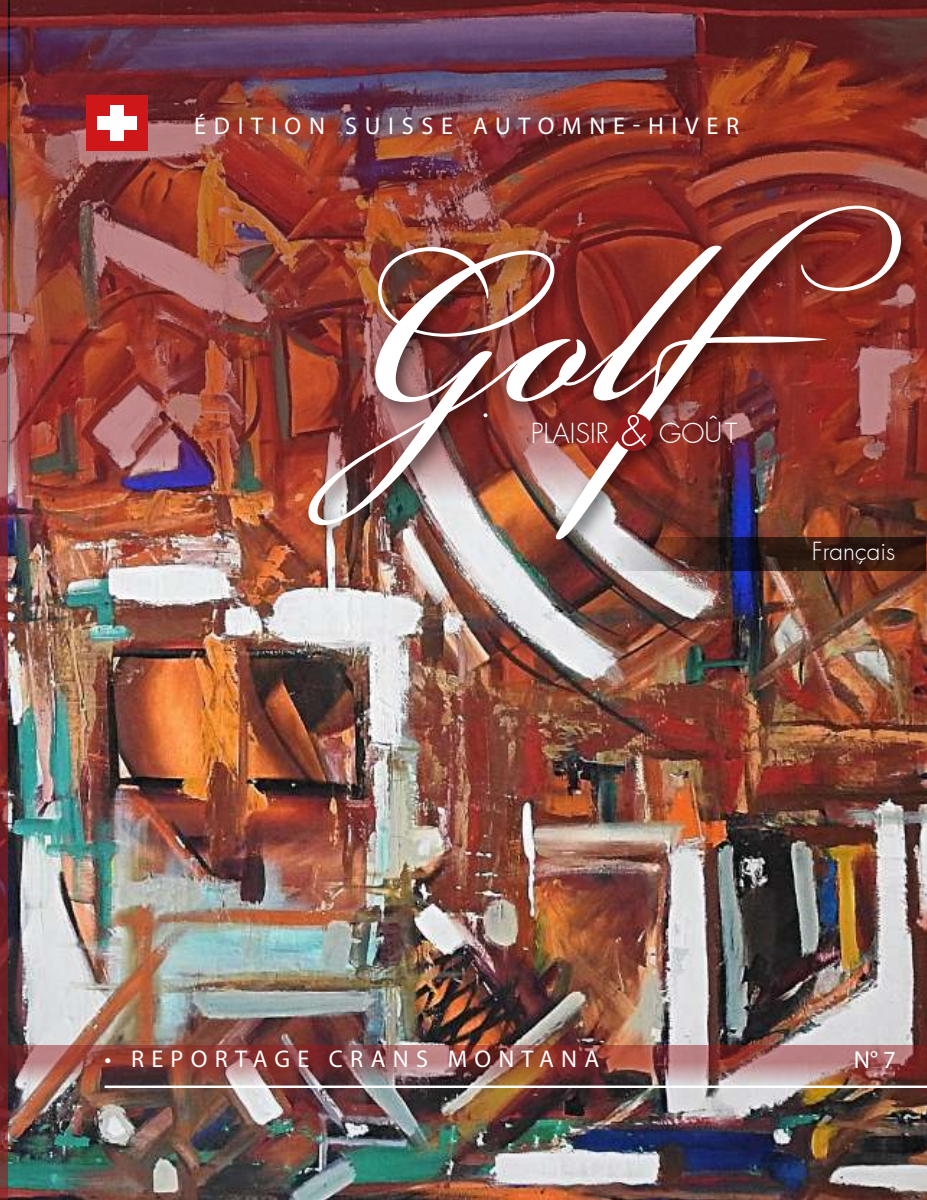
<style>
.page{position:relative;width:927px;height:1200px;background:#fff}
.page>*{position:absolute;margin:0;border:0;box-sizing:border-box;transform-origin:0 0}
.t1{font:300 27px "Futura";color:#fff}
.t2{font:24.6px "Myriad Pro";color:#fff}
.t3{font:24.3px "Myriad Pro";letter-spacing:.32em;color:#fff}
.t4{font:24.3px "Myriad Pro";letter-spacing:.3em;color:#fff}
.t5{font:300 24.3px "Futura";color:#fff}
</style>
<div class="page">
<img style="left:7px;top:501px;width:920px;height:691px">
<svg style="left:600px;top:536px;width:326px;height:34px;background:#503d3b"></svg>
<img style="left:9px;top:1045px;width:918px;height:154px">
<hr style="left:105px;top:1085px;width:822px;height:2px;background:#fff">
<img style="left:7px;top:0;width:920px;height:501px">
<svg style="left:0;top:9px;width:7px;height:1183px;background:#843539"></svg>
<div style="left:86px;top:95px;width:62px;height:55px;background:#cd1719"></div>
<div style="left:110px;top:105px;width:14px;height:35px;background:#fff"></div>
<div style="left:97px;top:116px;width:40px;height:13px;background:#fff"></div>
<div style="left:298px;top:195px;width:625px;height:365px;background:#000;opacity:.63"></div>
<img style="left:307px;top:205px;width:596px;height:334px">
<div style="left:615px;top:413px;width:38px;height:38px;background:#96191c;border-radius:50%"></div>
<svg style="left:483px;top:413px;width:4px;height:4px"></svg>
<svg style="left:622px;top:415px;width:24px;height:31px"></svg>
<svg style="left:924px;top:0;width:3px;height:9px"></svg>
<svg style="left:924px;top:1192px;width:3px;height:8px"></svg>
<svg style="left:0;top:0;width:9px;height:9px"></svg>
<svg style="left:0;top:1192px;width:9px;height:8px"></svg>
<p class="t3" style="left:194px;top:111px;width:546px">ÉDITION SUISSE AUTOMNE-HIVER</p>
<p class="t1" style="left:531px;top:416px;width:80px">PLAISIR</p>
<p class="t1" style="left:659px;top:416px;width:79px">GOÛT</p>
<p class="t5" style="left:812px;top:535px;width:85px">Français</p>
<p class="t4" style="left:105px;top:1043px;width:496px">• REPORTAGE CRANS MONTANA</p>
<p class="t2" style="left:854px;top:1044px;width:44px">N° 7</p>
</div>
